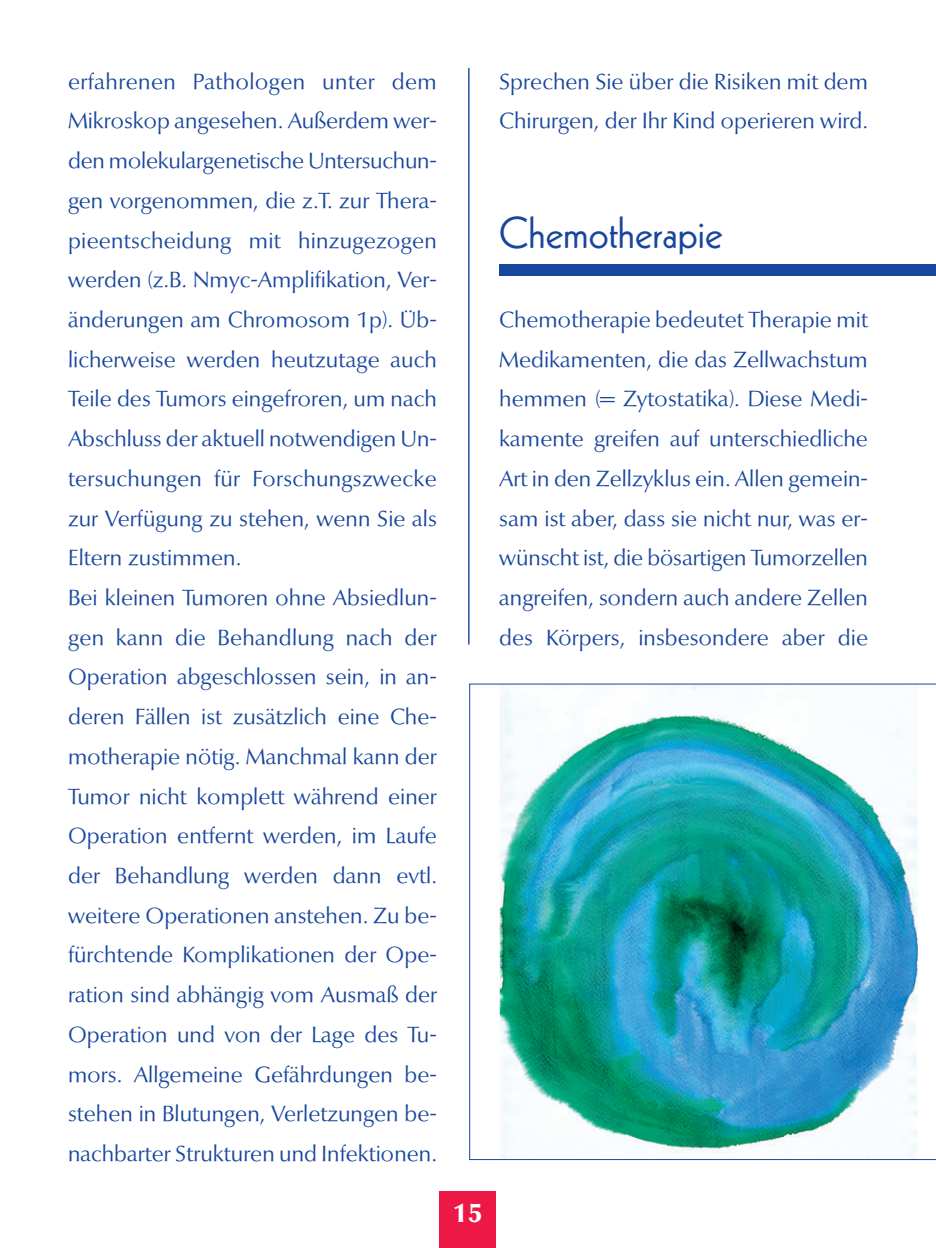
<style>
.page{position:relative;width:936px;height:1248px;background:#fff}
.page>*{position:absolute;margin:0;border:0;box-sizing:border-box;transform-origin:0 0}
.t1{font:44px "Kabel BQ";color:#18469d}
.t2{font:900 26px "Optima BQ";color:#fff}
.t3{font:22px/39.6px "Optima BQ";letter-spacing:.005em;color:#18469d}
</style>
<div class="page">
<hr style="left:468px;top:68px;width:1px;height:576px;background:#18469d">
<div style="left:439px;top:1191px;width:57px;height:56px;background:#ed1845"></div>
<img style="left:469px;top:683px;width:466px;height:476px">
<div style="left:499px;top:264px;width:436px;height:11px;background:#18469d"></div>
<p class="t3" style="left:68px;top:64px;width:370px">erfahrenen Pathologen unter dem Mikroskop angesehen. Außerdem wer&shy;den molekulargenetische Untersuchun&shy;gen vorgenommen, die z.T. zur Thera&shy;pieentscheidung mit hinzugezogen werden (z.B. Nmyc-Amplifikation, Ver&shy;änderungen am Chromosom 1p). Üb&shy;licherweise werden heutzutage auch Teile des Tumors eingefroren, um nach Abschluss der aktuell notwendigen Un - tersuchungen für Forschungszwe cke zur Verfügung zu stehen, wenn Sie als Eltern zustimmen.<br>Bei kleinen Tumoren ohne Absiedlun&shy;gen kann die Behandlung nach der Operation abgeschlossen sein, in an&shy;deren Fällen ist zusätzlich eine Che&shy;motherapie nötig. Manchmal kann der Tumor nicht komplett während einer Operation entfernt werden, im Laufe der Behandlung werden dann evtl. weitere Operationen anstehen. Zu be&shy;fürchtende Komplikationen der Ope&shy;ration sind abhängig vom Ausmaß der Operation und von der Lage des Tu&shy;mors. Allgemeine Gefährdungen be&shy;stehen in Blutungen, Verletzungen be&shy;nachbarter Strukturen und Infektionen.</p>
<p class="t2" style="left:453px;top:1201px;width:31px">15</p>
<p class="t3" style="left:499px;top:64px;width:370px">Sprechen Sie über die Risiken mit dem<br>Chirurgen, der Ihr Kind operieren wird.</p>
<h1 class="t1" style="left:499px;top:216px;width:225px">Chemotherapie</h1>
<p class="t3" style="left:499px;top:302px;width:370px;text-align:justify">Chemotherapie bedeutet Therapie mit Medikamenten, die das Zellwachstum hemmen (= Zytostatika). Diese Medi&shy;kamente greifen auf unterschiedliche Art in den Zellzyklus ein. Allen gemein - sam ist aber, dass sie nicht nur, was er&shy;wünscht ist, die bösartigen Tumorzellen angreifen, sondern auch andere Zellen des Körpers, insbesondere aber die</p>
</div>
